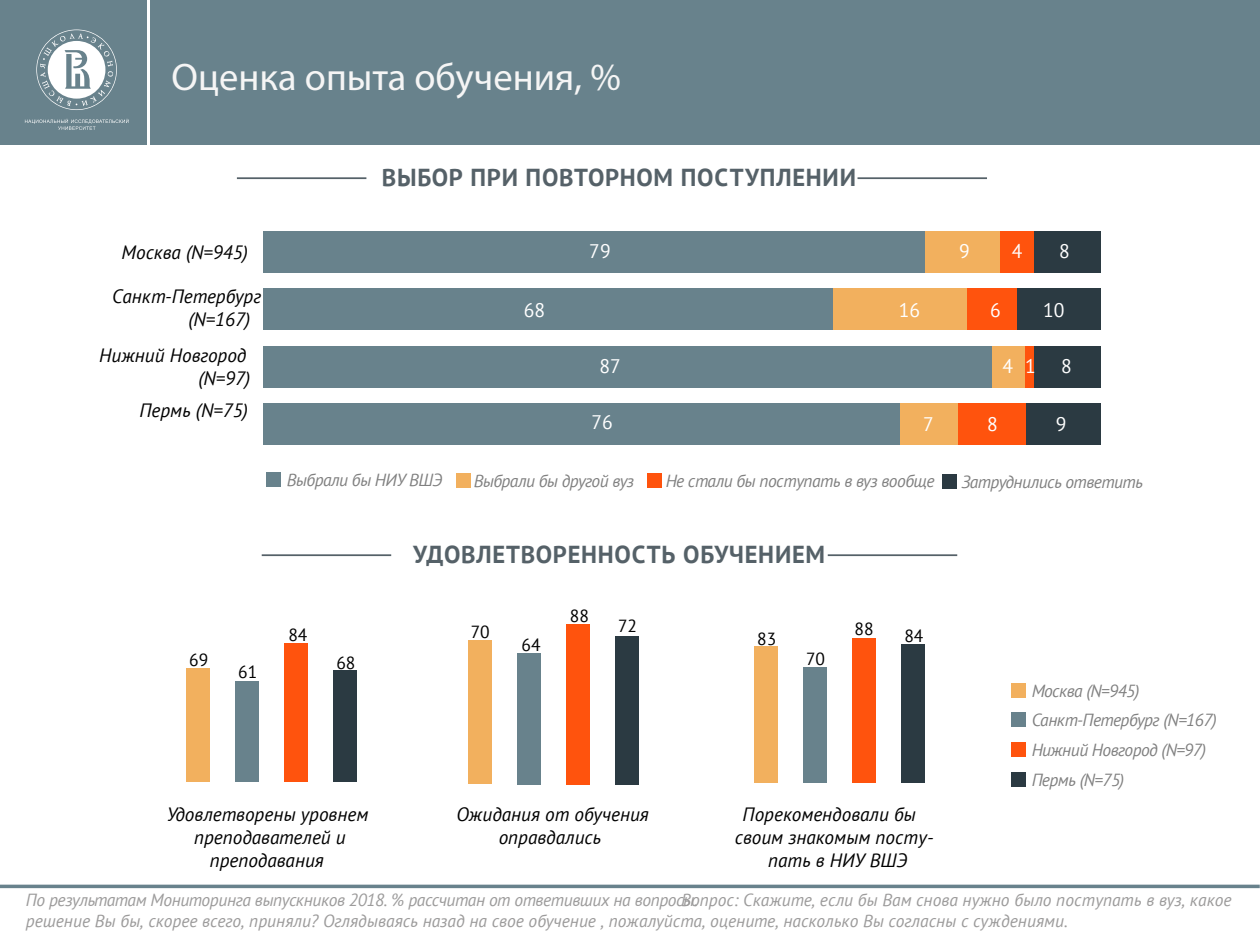
<style>
.page{position:relative;width:1260px;height:945px;background:#fff}
.page>*{position:absolute;margin:0;border:0;box-sizing:border-box;transform-origin:0 0}
.t1{font:38.5px "Myriad Pro";color:#f5f5f5}
.t2{font:700 24.5px "PT Sans";letter-spacing:.03em;color:#556168}
.t3{font:19.6px "PT Sans";color:#fff}
.t4{font:italic 19.25px/23.1px "PT Sans";color:#000;text-align:center}
.t5{font:italic 17.5px/29.8px "PT Sans";letter-spacing:-.03em;color:#000}
.t6{font:italic 17.5px "PT Sans";letter-spacing:-.02em;color:#9c9b9b}
.t7{font:italic 17.5px/21px "PT Sans";color:#9c9b9b}
.t8{font:17.5px "PT Sans";color:#000}
</style>
<div class="page">
<div style="left:151px;top:0;width:1109px;height:144px;background:#68828c"></div>
<div style="left:0;top:0;width:147px;height:144px;background:#68828c"></div>
<svg style="left:36px;top:29px;width:81px;height:81px"></svg>
<div style="left:37px;top:30px;width:79px;height:79px;background:#68828c;border-radius:50%"></div>
<svg style="left:25px;top:119px;width:104px;height:11px"></svg>
<svg style="left:40px;top:33px;width:73px;height:73px"></svg>
<hr style="left:0;top:885px;width:1260px;height:3px;background:#68828c">
<hr style="left:237px;top:177px;width:129px;height:2px;background:#556168">
<hr style="left:858px;top:177px;width:129px;height:2px;background:#556168">
<hr style="left:262px;top:554px;width:129px;height:2px;background:#556168">
<hr style="left:828px;top:554px;width:129px;height:2px;background:#556168">
<div style="left:1034px;top:231px;width:67px;height:41px;background:#2b3a42"></div>
<div style="left:1017px;top:289px;width:84px;height:41px;background:#2b3a42"></div>
<div style="left:1034px;top:346px;width:67px;height:42px;background:#2b3a42"></div>
<div style="left:1025px;top:404px;width:76px;height:41px;background:#2b3a42"></div>
<div style="left:1000px;top:231px;width:34px;height:41px;background:#ff530d"></div>
<div style="left:967px;top:289px;width:50px;height:41px;background:#ff530d"></div>
<div style="left:1025px;top:346px;width:9px;height:42px;background:#ff530d"></div>
<div style="left:958px;top:404px;width:67px;height:41px;background:#ff530d"></div>
<div style="left:925px;top:231px;width:75px;height:41px;background:#f2b05e"></div>
<div style="left:833px;top:289px;width:134px;height:41px;background:#f2b05e"></div>
<div style="left:992px;top:346px;width:33px;height:42px;background:#f2b05e"></div>
<div style="left:900px;top:404px;width:58px;height:41px;background:#f2b05e"></div>
<div style="left:263px;top:231px;width:662px;height:41px;background:#68828c"></div>
<div style="left:263px;top:289px;width:570px;height:41px;background:#68828c"></div>
<div style="left:263px;top:346px;width:729px;height:42px;background:#68828c"></div>
<div style="left:263px;top:404px;width:637px;height:41px;background:#68828c"></div>
<div style="left:266px;top:472px;width:15px;height:14px;background:#68828c"></div>
<div style="left:1011px;top:683px;width:14px;height:14px;background:#f2b05e"></div>
<div style="left:1011px;top:713px;width:14px;height:14px;background:#68828c"></div>
<div style="left:1011px;top:742px;width:14px;height:15px;background:#ff530d"></div>
<div style="left:1011px;top:772px;width:14px;height:15px;background:#2b3a42"></div>
<div style="left:457px;top:473px;width:14px;height:15px;background:#f2b05e"></div>
<div style="left:647px;top:473px;width:14px;height:15px;background:#ff530d"></div>
<div style="left:943px;top:474px;width:14px;height:14px;background:#2b3a42"></div>
<div style="left:187px;top:668px;width:23px;height:114px;background:#f2b05e"></div>
<div style="left:236px;top:681px;width:23px;height:101px;background:#68828c"></div>
<div style="left:285px;top:643px;width:23px;height:139px;background:#ff530d"></div>
<div style="left:334px;top:670px;width:23px;height:112px;background:#2b3a42"></div>
<div style="left:468px;top:640px;width:24px;height:144px;background:#f2b05e"></div>
<div style="left:517px;top:653px;width:24px;height:131px;background:#68828c"></div>
<div style="left:566px;top:624px;width:24px;height:160px;background:#ff530d"></div>
<div style="left:615px;top:636px;width:24px;height:148px;background:#2b3a42"></div>
<div style="left:754px;top:646px;width:24px;height:137px;background:#f2b05e"></div>
<div style="left:803px;top:668px;width:24px;height:115px;background:#68828c"></div>
<div style="left:852px;top:638px;width:24px;height:145px;background:#ff530d"></div>
<div style="left:901px;top:644px;width:24px;height:139px;background:#2b3a42"></div>
<h1 class="t1" style="left:172px;top:53px;width:451px">Оценка опыта обучения, %</h1>
<p class="t4" style="left:122px;top:240px;width:128px">Москва (N=945)</p>
<p class="t4" style="left:188px;top:285px;width:74px;text-align:left;text-indent:-76px">Санкт-Петербург (N=167)</p>
<p class="t4" style="left:99px;top:343px;width:152px;text-align:right">Нижний Новгород (N=97)</p>
<p class="t4" style="left:139px;top:398px;width:110px">Пермь (N=75)</p>
<p class="t8" style="left:189px;top:649px;width:21px">69</p>
<p class="t8" style="left:238px;top:661px;width:21px">61</p>
<p class="t2" style="left:382px;top:161px;width:476px">ВЫБОР ПРИ ПОВТОРНОМ ПОСТУПЛЕНИИ</p>
<p class="t3" style="left:589px;top:239px;width:23px">79</p>
<p class="t3" style="left:959px;top:239px;width:12px">9</p>
<p class="t3" style="left:1059px;top:239px;width:12px">8</p>
<p class="t3" style="left:1012px;top:239px;width:12px">4</p>
<p class="t3" style="left:524px;top:297px;width:23px">68</p>
<p class="t3" style="left:899px;top:297px;width:23px">16</p>
<p class="t3" style="left:990px;top:297px;width:12px">6</p>
<p class="t3" style="left:1043px;top:297px;width:23px">10</p>
<p class="t5" style="left:287px;top:464px;width:157px">Выбрали бы НИУ ВШЭ</p>
<p class="t3" style="left:599px;top:353px;width:23px">87</p>
<p class="t3" style="left:592px;top:409px;width:23px">76</p>
<p class="t3" style="left:1003px;top:353px;width:35px">4 1</p>
<p class="t3" style="left:1061px;top:353px;width:12px">8</p>
<p class="t3" style="left:923px;top:411px;width:12px">7</p>
<p class="t3" style="left:987px;top:411px;width:12px">8</p>
<p class="t3" style="left:1056px;top:411px;width:12px">9</p>
<p class="t5" style="left:473px;top:466px;width:162px">Выбрали бы другой вуз</p>
<p class="t5" style="left:666px;top:465px;width:270px">Не стали бы поступать в вуз вообще</p>
<p class="t5" style="left:961px;top:466px;width:183px">Затруднились ответить</p>
<p class="t8" style="left:288px;top:624px;width:21px">84</p>
<p class="t8" style="left:336px;top:651px;width:21px">68</p>
<p class="t2" style="left:413px;top:538px;width:414px">УДОВЛЕТВОРЕННОСТЬ ОБУЧЕНИЕМ</p>
<p class="t8" style="left:471px;top:621px;width:21px">70</p>
<p class="t8" style="left:522px;top:634px;width:21px">64</p>
<p class="t8" style="left:570px;top:605px;width:21px">88</p>
<p class="t8" style="left:618px;top:614px;width:21px">72</p>
<p class="t8" style="left:757px;top:628px;width:21px">83</p>
<p class="t8" style="left:806px;top:648px;width:21px">70</p>
<p class="t8" style="left:855px;top:618px;width:21px">88</p>
<p class="t8" style="left:904px;top:625px;width:21px">84</p>
<p class="t5" style="left:1031px;top:675px;width:187px">Москва (N=945)<br>Санкт-Петербург (N=167)<br>Нижний Новгород (N=97)<br>Пермь (N=75)</p>
<p class="t4" style="left:167px;top:802px;width:203px">Удовлетворены уровнем преподавателей и преподавания</p>
<p class="t4" style="left:456px;top:802px;width:194px">Ожидания от обучения оправдались</p>
<p class="t4" style="left:735px;top:802px;width:200px">Порекомендовали бы своим знакомым посту&shy;пать в НИУ ВШЭ</p>
<p class="t6" style="left:26px;top:889px;width:1207px">По результатам Мониторинга выпускников 2018. % рассчитан от ответивших на вопросыВопрос: Скажите, если бы Вам снова нужно было поступать в вуз, какое</p>
<p class="t7" style="left:26px;top:889px;width:1043px;text-indent:668px">.<br>решение Вы бы, скорее всего, приняли? Оглядываясь назад на свое обучение , пожалуйста, оцените, насколько Вы согласны с суждениями.</p>
</div>
